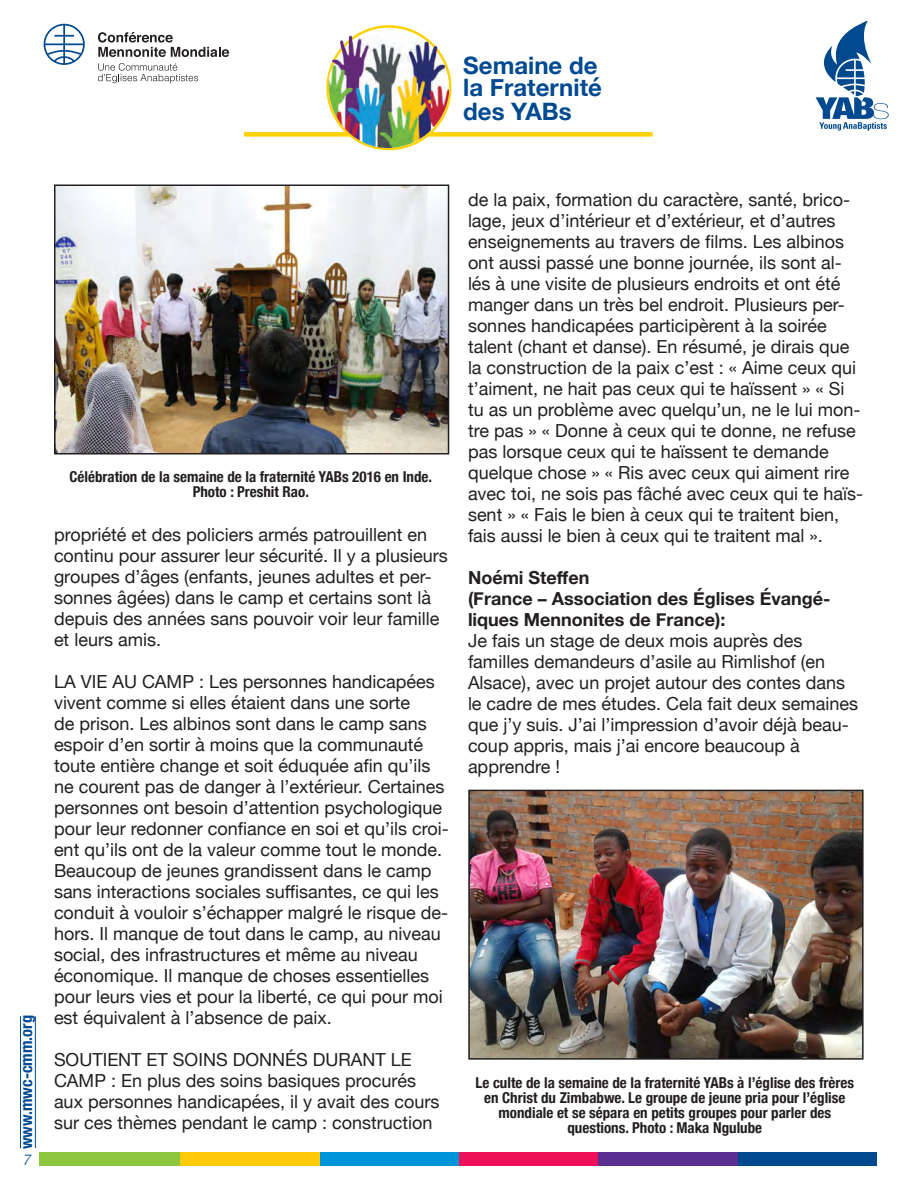
<style>
.page{position:relative;width:918px;height:1188px;background:#fff}
.page>*{position:absolute;margin:0;border:0;box-sizing:border-box;transform-origin:0 0}
.t1{font:700 24px/23.2px "Helvetica Neue";color:#014a91}
.t2{font:18px/21px "Helvetica Neue";color:#231f20}
.t3{font:700 18px/21px "Helvetica Neue";color:#231f20}
.t4{font:700 condensed 16.5px "Helvetica Neue";color:#014a91}
.t5{font:700 condensed 15px/15px "Helvetica Neue";color:#231f20;text-align:center}
.t6{font:italic 300 15px "Helvetica Neue";color:#014a91}
</style>
<div class="page">
<div style="left:244px;top:132px;width:409px;height:5px;background:#fed105"></div>
<img style="left:325px;top:28px;width:125px;height:121px">
<div style="left:736px;top:1153px;width:141px;height:13px;background:#01498e"></div>
<div style="left:597px;top:1153px;width:141px;height:13px;background:#5b2e91"></div>
<div style="left:458px;top:1153px;width:140px;height:13px;background:#ee1059"></div>
<div style="left:318px;top:1153px;width:141px;height:13px;background:#0095d9"></div>
<div style="left:179px;top:1153px;width:140px;height:13px;background:#feca0a"></div>
<div style="left:39px;top:1153px;width:141px;height:13px;background:#8bc63e"></div>
<hr style="left:20px;top:1016px;width:1px;height:132px;background:#014a91">
<hr style="left:35px;top:1016px;width:1px;height:132px;background:#014a91">
<svg style="left:98px;top:32px;width:131px;height:25px"></svg>
<svg style="left:98px;top:63px;width:100px;height:20px"></svg>
<svg style="left:44px;top:24px;width:41px;height:41px"></svg>
<svg style="left:816px;top:22px;width:73px;height:109px"></svg>
<img style="left:57px;top:187px;width:389px;height:264px">
<div style="left:54px;top:184px;width:395px;height:270px;border:2px solid #231f20"></div>
<img style="left:471px;top:793px;width:390px;height:264px">
<div style="left:468px;top:790px;width:396px;height:270px;border:2px solid #231f20"></div>
<h1 class="t1" style="left:463px;top:54px;width:140px">Semaine de la Fraternité des YABs</h1>
<p class="t4" style="left:12px;top:1149px;width:136px;rotate:-90deg">www.mwc-cmm.org</p>
<p class="t6" style="left:23px;top:1148px;width:10px">7</p>
<p class="t5" style="left:69px;top:469px;width:364px">Célébration de la semaine de la fraternité YABs 2016 en Inde.</p>
<p class="t5" style="left:193px;top:484px;width:118px">Photo : Preshit Rao.</p>
<p class="t2" style="left:54px;top:525px;width:395px">propriété et des policiers armés patrouillent en continu pour assurer leur sécurité. Il y a plusieurs groupes d’âges (enfants, jeunes adultes et per&shy;sonnes âgées) dans le camp et certains sont là depuis des années sans pouvoir voir leur famille et leurs amis.</p>
<p class="t2" style="left:54px;top:672px;width:396px">LA VIE AU CAMP : Les personnes handicapées vivent comme si elles étaient dans une sorte<br>de prison. Les albinos sont dans le camp sans espoir d’en sortir à moins que la communauté toute entière change et soit éduquée afin qu’ils ne courent pas de danger à l’extérieur. Certaines personnes ont besoin d’attention psychologique pour leur redonner confiance en soi et qu’ils croi&shy;ent qu’ils ont de la valeur comme tout le monde.<br>Beaucoup de jeunes grandissent dans le camp sans interactions sociales suffisantes, ce qui les conduit à vouloir s’échapper malgré le risque de&shy;hors. Il manque de tout dans le camp, au niveau social, des infrastructures et même au niveau économique. Il manque de choses essentielles pour leurs vies et pour la liberté, ce qui pour moi est équivalent à l’absence de paix.</p>
<p class="t2" style="left:54px;top:1051px;width:387px">SOUTIENT ET SOINS DONNÉS DURANT LE CAMP : En plus des soins basiques procurés aux personnes handicapées, il y avait des cours sur ces thèmes pendant le camp : construction</p>
<p class="t2" style="left:468px;top:190px;width:397px">de la paix, formation du caractère, santé, brico&shy;lage, jeux d’intérieur et d’extérieur, et d’autres enseignements au travers de films. Les albinos ont aussi passé une bonne journée, ils sont al&shy;lés à une visite de plusieurs endroits et ont été manger dans un très bel endroit. Plusieurs per&shy;sonnes handicapées participèrent à la soirée talent (chant et danse). En résumé, je dirais que la construction de la paix c’est : « Aime ceux qui t’aiment, ne hait pas ceux qui te haïssent » « Si tu as un problème avec quelqu’un, ne le lui mon&shy;tre pas » « Donne à ceux qui te donne, ne refuse pas lorsque ceux qui te haïssent te demande quelque chose » « Ris avec ceux qui aiment rire avec toi, ne sois pas fâché avec ceux qui te haïs&shy;sent » « Fais le bien à ceux qui te traitent bien, fais aussi le bien à ceux qui te traitent mal ».</p>
<p class="t3" style="left:468px;top:568px;width:123px">Noémi Steffen</p>
<p class="t3" style="left:468px;top:589px;width:364px">(France – Association des Églises Évangé&shy;liques Mennonites de France):</p>
<p class="t2" style="left:468px;top:632px;width:392px">Je fais un stage de deux mois auprès des familles demandeurs d’asile au Rimlishof (en Alsace), avec un projet autour des contes dans le cadre de mes études. Cela fait deux semaines que j’y suis. J’ai l’impression d’avoir déjà beau&shy;coup appris, mais j’ai encore beaucoup à apprendre !</p>
<p class="t5" style="left:476px;top:1074px;width:380px">Le culte de la semaine de la fraternité YABs à l’église des frères en Christ du Zimbabwe. Le groupe de jeune pria pour l’église mondiale et se sépara en petits groupes pour parler des</p>
<p class="t5" style="left:567px;top:1119px;width:196px">questions. Photo : Maka Ngulube</p>
</div>
